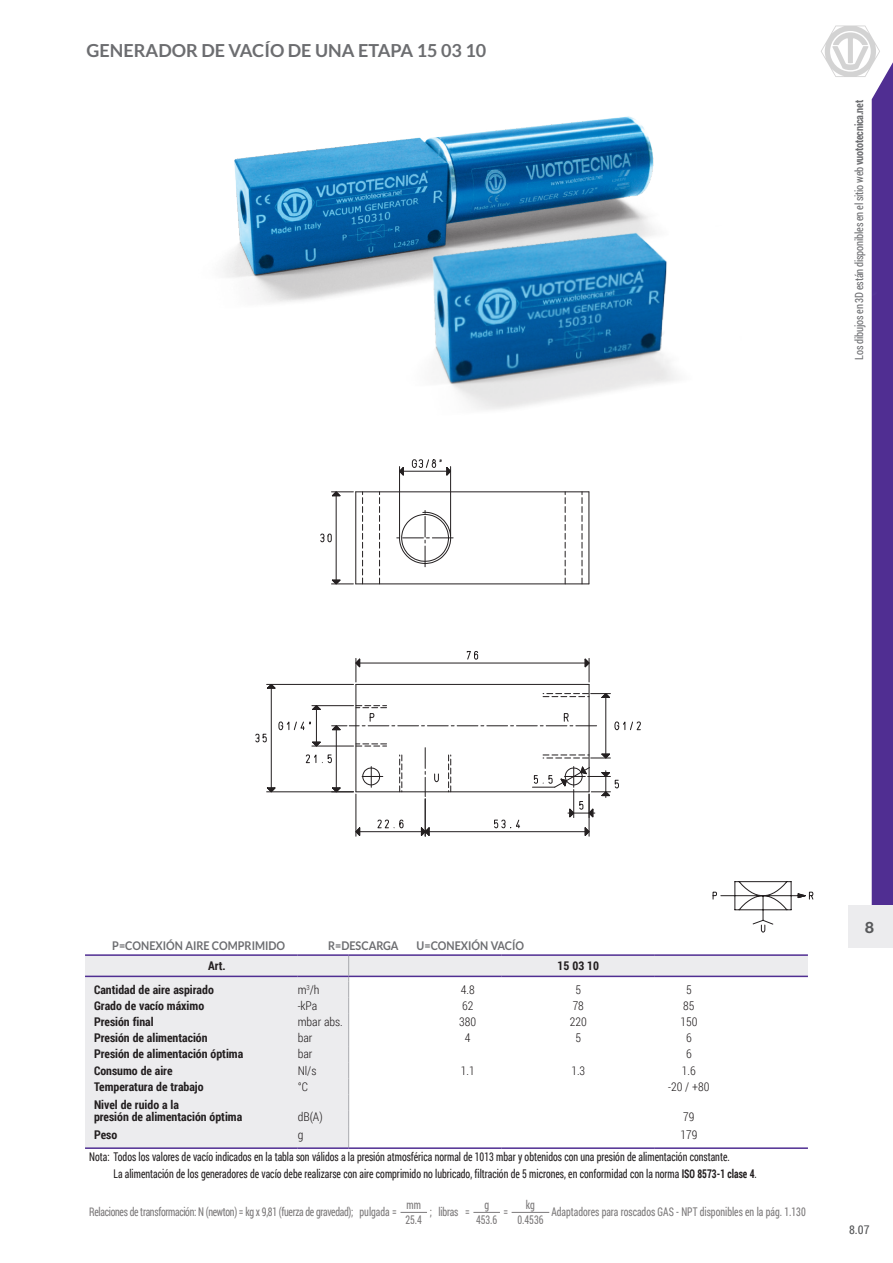
<style>
.page{position:relative;width:893px;height:1263px;background:#fff}
.page>*{position:absolute;margin:0;border:0;box-sizing:border-box;transform-origin:0 0}
.t1{font:700 18px "Lato";color:#6c6d70}
.t2{font:700 15.75px "Helvetica Neue LT Std";color:#57585a}
.t3{font:12px/17px "Roboto Condensed";color:#231f20;scale:.81 1}
.t4{font:700 12px/23.9px "Roboto Condensed";color:#231f20}
.t5{font:300 12px/16.2px "Roboto Condensed";color:#231f20}
.t6{font:12px "Roboto Condensed";letter-spacing:-.03em;color:#231f20;scale:.81 1}
.t7{font:700 12px "Lato";color:#6c6d70;scale:.9 1}
.t8{font:12px "Roboto Condensed";color:#57585a}
.t9{font:11.25px "Roboto Condensed";letter-spacing:-.02em;color:#6c6d70;scale:.92 1}
.s1{font-weight:700}
</style>
<div class="page">
<div style="left:848px;top:905px;width:45px;height:42px;background:#ececee"></div>
<svg style="left:821px;top:25px;width:72px;height:880px"></svg>
<svg style="left:434px;top:773px;width:5px;height:9px"></svg>
<hr style="left:356px;top:684px;width:233px;height:1px;background:#231f20">
<hr style="left:589px;top:684px;width:1px;height:108px;background:#231f20">
<hr style="left:356px;top:791px;width:233px;height:1px;background:#231f20">
<hr style="left:355px;top:684px;width:1px;height:108px;background:#231f20">
<svg style="left:356px;top:744px;width:31px;height:3px"></svg>
<svg style="left:448px;top:755px;width:3px;height:37px"></svg>
<svg style="left:399px;top:755px;width:4px;height:37px"></svg>
<svg style="left:362px;top:766px;width:21px;height:21px"></svg>
<svg style="left:425px;top:748px;width:1px;height:48px"></svg>
<hr style="left:360px;top:663px;width:225px;height:1px;background:#231f20">
<svg style="left:466px;top:651px;width:13px;height:9px"></svg>
<svg style="left:355px;top:658px;width:5px;height:24px"></svg>
<svg style="left:584px;top:658px;width:6px;height:24px"></svg>
<hr style="left:271px;top:688px;width:1px;height:100px;background:#231f20">
<hr style="left:267px;top:791px;width:86px;height:1px;background:#231f20">
<hr style="left:267px;top:684px;width:86px;height:1px;background:#231f20">
<svg style="left:255px;top:733px;width:12px;height:10px"></svg>
<svg style="left:267px;top:787px;width:9px;height:5px"></svg>
<svg style="left:267px;top:684px;width:9px;height:5px"></svg>
<hr style="left:316px;top:709px;width:1px;height:33px;background:#231f20">
<hr style="left:312px;top:746px;width:41px;height:1px;background:#231f20">
<hr style="left:312px;top:705px;width:41px;height:1px;background:#231f20">
<svg style="left:278px;top:721px;width:33px;height:10px"></svg>
<svg style="left:312px;top:705px;width:10px;height:5px"></svg>
<hr style="left:336px;top:730px;width:1px;height:58px;background:#231f20">
<svg style="left:305px;top:741px;width:27px;height:22px"></svg>
<svg style="left:332px;top:787px;width:21px;height:5px"></svg>
<svg style="left:332px;top:705px;width:265px;height:25px"></svg>
<hr style="left:360px;top:831px;width:61px;height:1px;background:#231f20">
<hr style="left:356px;top:794px;width:1px;height:42px;background:#231f20">
<svg style="left:377px;top:819px;width:27px;height:10px"></svg>
<svg style="left:355px;top:827px;width:5px;height:10px"></svg>
<hr style="left:429px;top:831px;width:156px;height:1px;background:#231f20">
<hr style="left:425px;top:799px;width:1px;height:37px;background:#231f20">
<hr style="left:589px;top:794px;width:1px;height:42px;background:#231f20">
<svg style="left:494px;top:819px;width:26px;height:10px"></svg>
<svg style="left:421px;top:827px;width:9px;height:10px"></svg>
<svg style="left:584px;top:827px;width:6px;height:10px"></svg>
<hr style="left:605px;top:697px;width:1px;height:57px;background:#231f20">
<svg style="left:614px;top:721px;width:27px;height:10px"></svg>
<svg style="left:543px;top:753px;width:68px;height:6px"></svg>
<svg style="left:543px;top:693px;width:68px;height:5px"></svg>
<svg style="left:532px;top:766px;width:87px;height:52px"></svg>
<hr style="left:356px;top:583px;width:233px;height:1px;background:#231f20">
<hr style="left:355px;top:492px;width:1px;height:92px;background:#231f20">
<hr style="left:356px;top:491px;width:233px;height:1px;background:#231f20">
<hr style="left:588px;top:492px;width:1px;height:92px;background:#231f20">
<svg style="left:397px;top:510px;width:56px;height:57px"></svg>
<svg style="left:362px;top:492px;width:1px;height:91px"></svg>
<svg style="left:379px;top:492px;width:1px;height:91px"></svg>
<svg style="left:582px;top:492px;width:1px;height:92px"></svg>
<svg style="left:565px;top:492px;width:1px;height:92px"></svg>
<hr style="left:336px;top:496px;width:1px;height:84px;background:#231f20">
<svg style="left:320px;top:533px;width:12px;height:10px"></svg>
<svg style="left:331px;top:579px;width:22px;height:6px"></svg>
<svg style="left:331px;top:491px;width:22px;height:5px"></svg>
<hr style="left:403px;top:471px;width:44px;height:1px;background:#231f20">
<hr style="left:399px;top:467px;width:1px;height:69px;background:#231f20">
<hr style="left:450px;top:467px;width:1px;height:69px;background:#231f20">
<svg style="left:400px;top:467px;width:4px;height:9px"></svg>
<svg style="left:411px;top:459px;width:40px;height:17px"></svg>
<svg style="left:712px;top:881px;width:102px;height:52px"></svg>
<img style="left:224px;top:116px;width:430px;height:187px">
<img style="left:378px;top:192px;width:515px;height:261px">
<div style="left:85px;top:956px;width:723px;height:20px;background:#ececee"></div>
<svg style="left:85px;top:977px;width:723px;height:170px"></svg>
<hr style="left:85px;top:976px;width:213px;height:1px;background:#502e92">
<hr style="left:298px;top:976px;width:51px;height:1px;background:#502e92">
<svg style="left:348px;top:956px;width:1px;height:191px"></svg>
<hr style="left:349px;top:1147px;width:153px;height:2px;background:#502e92">
<hr style="left:502px;top:1147px;width:153px;height:2px;background:#502e92">
<hr style="left:655px;top:1147px;width:153px;height:2px;background:#502e92">
<hr style="left:349px;top:976px;width:153px;height:1px;background:#502e92">
<hr style="left:502px;top:976px;width:153px;height:1px;background:#502e92">
<hr style="left:655px;top:976px;width:153px;height:1px;background:#502e92">
<hr style="left:85px;top:1147px;width:213px;height:2px;background:#502e92">
<hr style="left:298px;top:1147px;width:51px;height:2px;background:#502e92">
<hr style="left:85px;top:954px;width:213px;height:2px;background:#502e92">
<hr style="left:298px;top:954px;width:51px;height:2px;background:#502e92">
<hr style="left:349px;top:954px;width:153px;height:2px;background:#502e92">
<hr style="left:502px;top:954px;width:153px;height:2px;background:#502e92">
<hr style="left:655px;top:954px;width:153px;height:2px;background:#502e92">
<svg style="left:400px;top:1212px;width:27px;height:1px"></svg>
<svg style="left:473px;top:1212px;width:27px;height:1px"></svg>
<hr style="left:512px;top:1212px;width:37px;height:1px;background:#231f20">
<h1 class="t1" style="left:87px;top:40px;width:401px">GENERADOR DE VACÍO DE UNA ETAPA 15 03 10</h1>
<p class="t9" style="left:851px;top:360px;width:284px;rotate:-90deg">Los dibujos en 3D están disponibles en el sitio web <span class="s1">vuototecnica.net</span></p>
<p class="t7" style="left:112px;top:939px;width:194px">P=CONEXIÓN AIRE COMPRIMIDO</p>
<p class="t7" style="left:328px;top:939px;width:80px">R=DESCARGA</p>
<p class="t7" style="left:417px;top:939px;width:121px">U=CONEXIÓN VACÍO</p>
<p class="t4" style="left:94px;top:953px;width:133px;text-indent:114px">Art.<br>Cantidad de aire aspirado</p>
<p class="t4" style="left:558px;top:953px;width:43px">15 03 10</p>
<p class="t5" style="left:298px;top:981px;width:23px">m<sup>3</sup>/h</p>
<p class="t5" style="left:461px;top:981px;width:15px">4.8</p>
<p class="t5" style="left:575px;top:981px;width:7px">5</p>
<p class="t5" style="left:686px;top:981px;width:7px">5</p>
<p class="t5" style="left:462px;top:997px;width:13px">62</p>
<p class="t5" style="left:573px;top:997px;width:13px">78</p>
<p class="t5" style="left:683px;top:997px;width:13px">85</p>
<p class="t5" style="left:459px;top:1013px;width:19px">380</p>
<p class="t5" style="left:570px;top:1013px;width:19px">220</p>
<p class="t5" style="left:680px;top:1013px;width:19px">150</p>
<p class="t5" style="left:465px;top:1029px;width:7px">4</p>
<p class="t5" style="left:575px;top:1029px;width:7px">5</p>
<p class="t5" style="left:686px;top:1029px;width:7px">6<br>6</p>
<p class="t5" style="left:461px;top:1062px;width:15px">1.1</p>
<p class="t5" style="left:571px;top:1062px;width:15px">1.3</p>
<p class="t5" style="left:668px;top:1062px;width:43px;text-align:center">1.6<br>-20 / +80</p>
<p class="t5" style="left:680px;top:1107px;width:18px;line-height:18.3px">79<br>179</p>
<p class="t4" style="left:94px;top:993px;width:112px">Grado de vacío máximo</p>
<p class="t5" style="left:298px;top:997px;width:21px">-kPa</p>
<p class="t4" style="left:94px;top:1009px;width:61px">Presión final</p>
<p class="t5" style="left:298px;top:1013px;width:47px">mbar abs.</p>
<p class="t4" style="left:94px;top:1025px;width:115px">Presión de alimentación</p>
<p class="t5" style="left:298px;top:1029px;width:16px">bar</p>
<p class="t4" style="left:94px;top:1042px;width:151px">Presión de alimentación óptima</p>
<p class="t5" style="left:298px;top:1046px;width:16px">bar</p>
<p class="t4" style="left:94px;top:1058px;width:80px">Consumo de aire</p>
<p class="t5" style="left:298px;top:1062px;width:20px">Nl/s</p>
<p class="t4" style="left:94px;top:1074px;width:111px">Temperatura de trabajo</p>
<p class="t5" style="left:298px;top:1078px;width:12px">°C</p>
<p class="t4" style="left:94px;top:1098px;width:150px;line-height:11.9px">Nivel de ruido a la<br>presión de alimentación óptima</p>
<p class="t5" style="left:298px;top:1108px;width:27px">dB(A)</p>
<p class="t4" style="left:94px;top:1122px;width:25px">Peso</p>
<p class="t5" style="left:298px;top:1126px;width:7px">g</p>
<p class="t3" style="left:114px;top:1148px;width:796px;text-indent:-24px">Nota: Todos los valores de vacío indicados en la tabla son válidos a la presión atmosférica normal de 1013 mbar y obtenidos con una presión de alimentación constante.<br>La alimentación de los generadores de vacío debe realizarse con aire comprimido no lubricado, filtración de 5 micrones, en conformidad con la norma <span class="s1">ISO 8573-1 clase 4</span>.</p>
<p class="t6" style="left:89px;top:1203px;width:381px">Relaciones de transformación: N (newton) = kg x 9,81 (fuerza de gravedad); pulgada =</p>
<p class="t3" style="left:526px;top:1195px;width:13px">kg</p>
<p class="t3" style="left:406px;top:1195px;width:19px">mm</p>
<p class="t3" style="left:484px;top:1195px;width:7px">g</p>
<p class="t3" style="left:430px;top:1203px;width:51px">; libras =</p>
<p class="t3" style="left:503px;top:1203px;width:7px">=</p>
<p class="t3" style="left:405px;top:1210px;width:22px">25.4</p>
<p class="t3" style="left:476px;top:1210px;width:28px">453.6</p>
<p class="t3" style="left:517px;top:1210px;width:34px">0.4536</p>
<p class="t3" style="left:551px;top:1202px;width:315px">Adaptadores para roscados GAS - NPT disponibles en la pág. 1.130</p>
<h2 class="t2" style="left:865px;top:918px;width:10px">8</h2>
<p class="t8" style="left:849px;top:1221px;width:22px">8.07</p>
</div>
